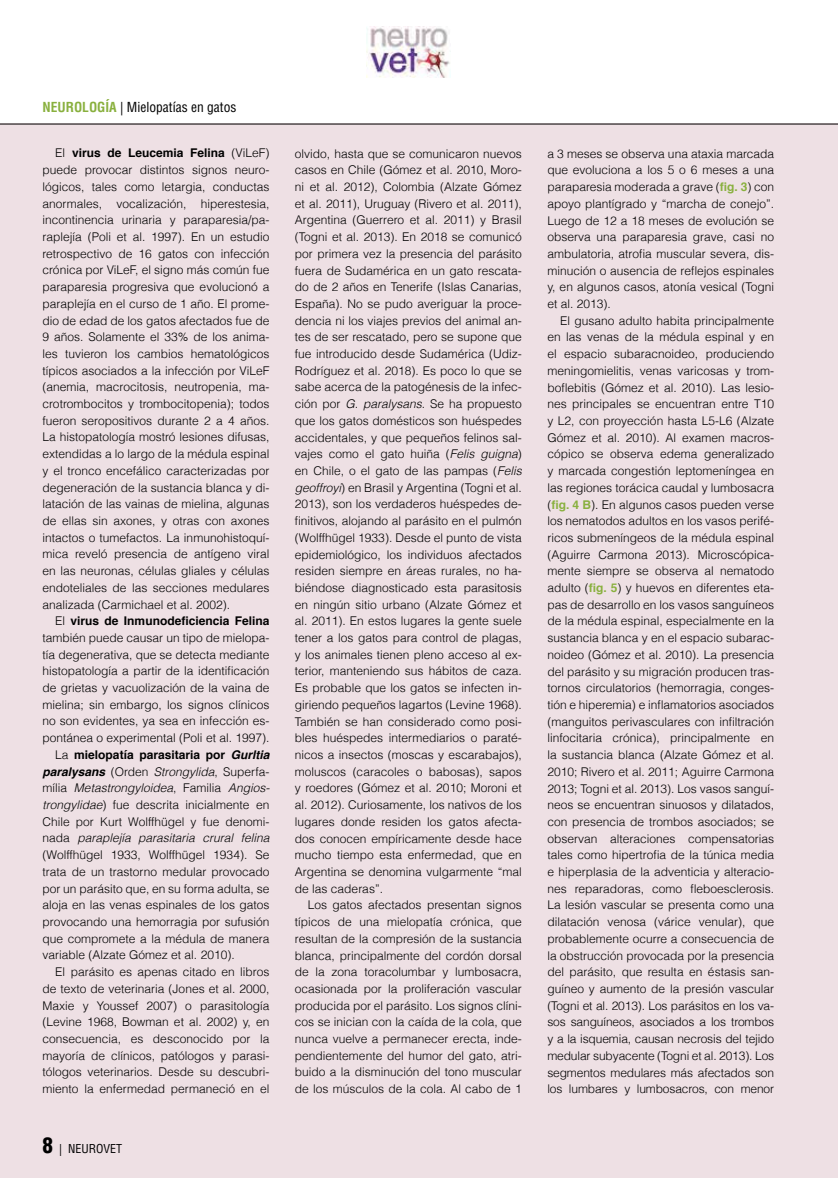
<style>
.page{position:relative;width:838px;height:1178px;background:#fff}
.page>*{position:absolute;margin:0;border:0;box-sizing:border-box;transform-origin:0 0}
.t1{font:condensed 13.5px "Helvetica";color:#000}
.t2{font:300 12px/16.6px "Helvetica";color:#000;text-align:justify}
.t3{font:italic 300 12px "Helvetica";color:#000}
.t4{font:700 12px "Helvetica";color:#000}
.t5{font:condensed 12px "Helvetica";color:#000}
.s1{font-weight:700;color:#89b03e}
.s2{font-weight:700}
.s3{font-weight:300}
.s4{font-style:italic}
.s5{font-weight:700;font-style:italic}
.s6{font-style:normal}
.s7{font-weight:900;font-size:21px}
</style>
<div class="page">
<div style="left:0;top:124px;width:838px;height:1054px;background:#eee0e4"></div>
<hr style="left:0;top:124px;width:838px;height:1px;background:#000">
<img style="left:366px;top:26px;width:84px;height:52px">
<p class="t1" style="left:43px;top:99px;width:195px"><span class="s1">NEUROLOGÍA</span> | Mielopatías en gatos</p>
<p class="t2" style="left:43px;top:144px;width:228px;text-indent:13px">El <span class="s2">virus de Leucemia Felina</span> (ViLeF) puede provocar distintos signos neuro&shy;lógicos, tales como letargia, conductas anormales, vocalización, hiperestesia, incontinencia urinaria y paraparesia/pa&shy;raplejía (Poli et al. 1997). En un estudio retrospectivo de 16 gatos con infección crónica por ViLeF, el signo más común fue paraparesia progresiva que evolucionó a paraplejía en el curso de 1 año. El prome&shy;dio de edad de los gatos afectados fue de 9 años. Solamente el 33% de los anima&shy;les tuvieron los cambios hematológicos típicos asociados a la infección por ViLeF (anemia, macrocitosis, neutropenia, ma&shy;crotrombocitos y trombocitopenia); todos fueron seropositivos durante 2 a 4 años.<br>La histopatología mostró lesiones difusas, extendidas a lo largo de la médula espinal y el tronco encefálico caracterizadas por degeneración de la sustancia blanca y di&shy;latación de las vainas de mielina, algunas de ellas sin axones, y otras con axones intactos o tumefactos. La inmunohistoquí&shy;mica reveló presencia de antígeno viral en las neuronas, células gliales y células endoteliales de las secciones medulares analizada (Carmichael et al. 2002).</p>
<p class="t4" style="left:55px;top:611px;width:216px"><span class="s3">El</span> virus de Inmunodeficiencia Felina</p>
<p class="t2" style="left:43px;top:629px;width:228px">también puede causar un tipo de mielopa-</p>
<p class="t2" style="left:43px;top:645px;width:228px">tía degenerativa, que se detecta mediante</p>
<p class="t2" style="left:43px;top:662px;width:228px">histopatología a partir de la identificación</p>
<p class="t2" style="left:43px;top:679px;width:228px">de grietas y vacuolización de la vaina de</p>
<p class="t2" style="left:43px;top:696px;width:228px">mielina; sin embargo, los signos clínicos</p>
<p class="t2" style="left:43px;top:712px;width:228px">no son evidentes, ya sea en infección es-</p>
<p class="t2" style="left:43px;top:729px;width:228px">pontánea o experimental (Poli et al. 1997).</p>
<p class="t4" style="left:55px;top:745px;width:216px"><span class="s3">La</span> mielopatía parasitaria por <span class="s4">Gurltia</span></p>
<p class="t2" style="left:43px;top:762px;width:228px"><span class="s5">paralysans</span> (Orden <span class="s4">Strongylida</span>, Superfa-</p>
<p class="t3" style="left:43px;top:779px;width:229px"><span class="s6">mília</span> Metastrongyloidea<span class="s6">, Familia</span> Angios-</p>
<p class="t2" style="left:43px;top:796px;width:228px"><span class="s4">trongylidae</span>) fue descrita inicialmente en</p>
<p class="t2" style="left:43px;top:812px;width:228px">Chile por Kurt Wolffhügel y fue denomi-</p>
<p class="t3" style="left:43px;top:829px;width:228px"><span class="s6">nada</span> paraplejía parasitaria crural felina</p>
<p class="t2" style="left:43px;top:846px;width:228px">(Wolffhügel 1933, Wolffhügel 1934). Se</p>
<p class="t2" style="left:43px;top:863px;width:228px">trata de un trastorno medular provocado</p>
<p class="t2" style="left:43px;top:879px;width:228px">por un parásito que, en su forma adulta, se</p>
<p class="t2" style="left:43px;top:896px;width:228px">aloja en las venas espinales de los gatos</p>
<p class="t2" style="left:43px;top:913px;width:228px">provocando una hemorragia por sufusión</p>
<p class="t2" style="left:43px;top:929px;width:228px">que compromete a la médula de manera</p>
<p class="t2" style="left:43px;top:946px;width:194px">variable (Alzate Gómez et al. 2010).</p>
<p class="t2" style="left:55px;top:963px;width:216px">El parásito es apenas citado en libros</p>
<p class="t2" style="left:43px;top:979px;width:228px">de texto de veterinaria (Jones et al. 2000,</p>
<p class="t2" style="left:43px;top:996px;width:228px">Maxie y Youssef 2007) o parasitología</p>
<p class="t2" style="left:43px;top:1013px;width:228px">(Levine 1968, Bowman et al. 2002) y, en</p>
<p class="t2" style="left:43px;top:1030px;width:228px">consecuencia, es desconocido por la</p>
<p class="t2" style="left:43px;top:1046px;width:228px">mayoría de clínicos, patólogos y parasi-</p>
<p class="t2" style="left:43px;top:1063px;width:228px">tólogos veterinarios. Desde su descubri-</p>
<p class="t2" style="left:43px;top:1080px;width:228px">miento la enfermedad permaneció en el</p>
<p class="t5" style="left:43px;top:1141px;width:81px"><span class="s7">8</span> | NEUROVET</p>
<p class="t2" style="left:295px;top:144px;width:228px">olvido, hasta que se comunicaron nuevos casos en Chile (Gómez et al. 2010, Moro&shy;ni et al. 2012), Colombia (Alzate Gómez et al. 2011), Uruguay (Rivero et al. 2011), Argentina (Guerrero et al. 2011) y Brasil (Togni et al. 2013). En 2018 se comunicó por primera vez la presencia del parásito fuera de Sudamérica en un gato rescata&shy;do de 2 años en Tenerife (Islas Canarias, España). No se pudo averiguar la proce&shy;dencia ni los viajes previos del animal an&shy;tes de ser rescatado, pero se supone que fue introducido desde Sudamérica (Udiz-Rodríguez et al. 2018). Es poco lo que se sabe acerca de la patogénesis de la infec&shy;ción por <span class="s4">G. paralysans</span>. Se ha propuesto que los gatos domésticos son huéspedes accidentales, y que pequeños felinos sal&shy;vajes como el gato huiña (<span class="s4">Felis guigna</span>) en Chile, o el gato de las pampas (<span class="s4">Felis geoffroyi</span>) en Brasil y Argentina (Togni et al.<br>2013), son los verdaderos huéspedes de&shy;finitivos, alojando al parásito en el pulmón (Wolffhügel 1933). Desde el punto de vista epidemiológico, los individuos afectados residen siempre en áreas rurales, no ha&shy;biéndose diagnosticado esta parasitosis en ningún sitio urbano (Alzate Gómez et al. 2011). En estos lugares la gente suele tener a los gatos para control de plagas, y los animales tienen pleno acceso al ex&shy;terior, manteniendo sus hábitos de caza.<br>Es probable que los gatos se infecten in&shy;giriendo pequeños lagartos (Levine 1968).<br>También se han considerado como posi&shy;bles huéspedes intermediarios o paraté&shy;nicos a insectos (moscas y escarabajos), moluscos (caracoles o babosas), sapos y roedores (Gómez et al. 2010; Moroni et al. 2012). Curiosamente, los nativos de los lugares donde residen los gatos afecta&shy;dos conocen empíricamente desde hace mucho tiempo esta enfermedad, que en Argentina se denomina vulgarmente “mal de las caderas”.</p>
<p class="t2" style="left:295px;top:896px;width:228px;text-indent:13px">Los gatos afectados presentan signos típicos de una mielopatía crónica, que resultan de la compresión de la sustancia blanca, principalmente del cordón dorsal de la zona toracolumbar y lumbosacra, ocasionada por la proliferación vascular producida por el parásito. Los signos clíni&shy;cos se inician con la caída de la cola, que nunca vuelve a permanecer erecta, inde&shy;pendientemente del humor del gato, atri&shy;buido a la disminución del tono muscular de los músculos de la cola. Al cabo de 1</p>
<p class="t2" style="left:547px;top:145px;width:228px">a 3 meses se observa una ataxia marcada que evoluciona a los 5 o 6 meses a una paraparesia moderada a grave (<span class="s1">fig. 3</span>) con apoyo plantígrado y “marcha de conejo”.<br>Luego de 12 a 18 meses de evolución se observa una paraparesia grave, casi no ambulatoria, atrofia muscular severa, dis&shy;minución o ausencia de reflejos espinales y, en algunos casos, atonía vesical (Togni et al. 2013).</p>
<p class="t2" style="left:547px;top:312px;width:228px;text-indent:13px">El gusano adulto habita principalmente en las venas de la médula espinal y en el espacio subaracnoideo, produciendo meningomielitis, venas varicosas y trom&shy;boflebitis (Gómez et al. 2010). Las lesio&shy;nes principales se encuentran entre T10 y L2, con proyección hasta L5-L6 (Alzate Gómez et al. 2010). Al examen macros&shy;cópico se observa edema generalizado y marcada congestión leptomeníngea en las regiones torácica caudal y lumbosacra (<span class="s1">fig. 4 B</span>). En algunos casos pueden verse los nematodos adultos en los vasos perifé&shy;ricos submeníngeos de la médula espinal (Aguirre Carmona 2013). Microscópica&shy;mente siempre se observa al nematodo adulto (<span class="s1">fig. 5</span>) y huevos en diferentes eta&shy;pas de desarrollo en los vasos sanguíneos de la médula espinal, especialmente en la sustancia blanca y en el espacio subarac&shy;noideo (Gómez et al. 2010). La presencia del parásito y su migración producen tras&shy;tornos circulatorios (hemorragia, conges&shy;tión e hiperemia) e inflamatorios asociados (manguitos perivasculares con infiltración linfocitaria crónica), principalmente en la sustancia blanca (Alzate Gómez et al.<br>2010; Rivero et al. 2011; Aguirre Carmona 2013; Togni et al. 2013). Los vasos sanguí&shy;neos se encuentran sinuosos y dilatados, con presencia de trombos asociados; se observan alteraciones compensatorias tales como hipertrofia de la túnica media e hiperplasia de la adventicia y alteracio&shy;nes reparadoras, como fleboesclerosis.<br>La lesión vascular se presenta como una dilatación venosa (várice venular), que probablemente ocurre a consecuencia de la obstrucción provocada por la presencia del parásito, que resulta en éstasis san&shy;guíneo y aumento de la presión vascular (Togni et al. 2013). Los parásitos en los va&shy;sos sanguíneos, asociados a los trombos y a la isquemia, causan necrosis del tejido medular subyacente (Togni et al. 2013). Los segmentos medulares más afectados son los lumbares y lumbosacros, con menor</p>
</div>
